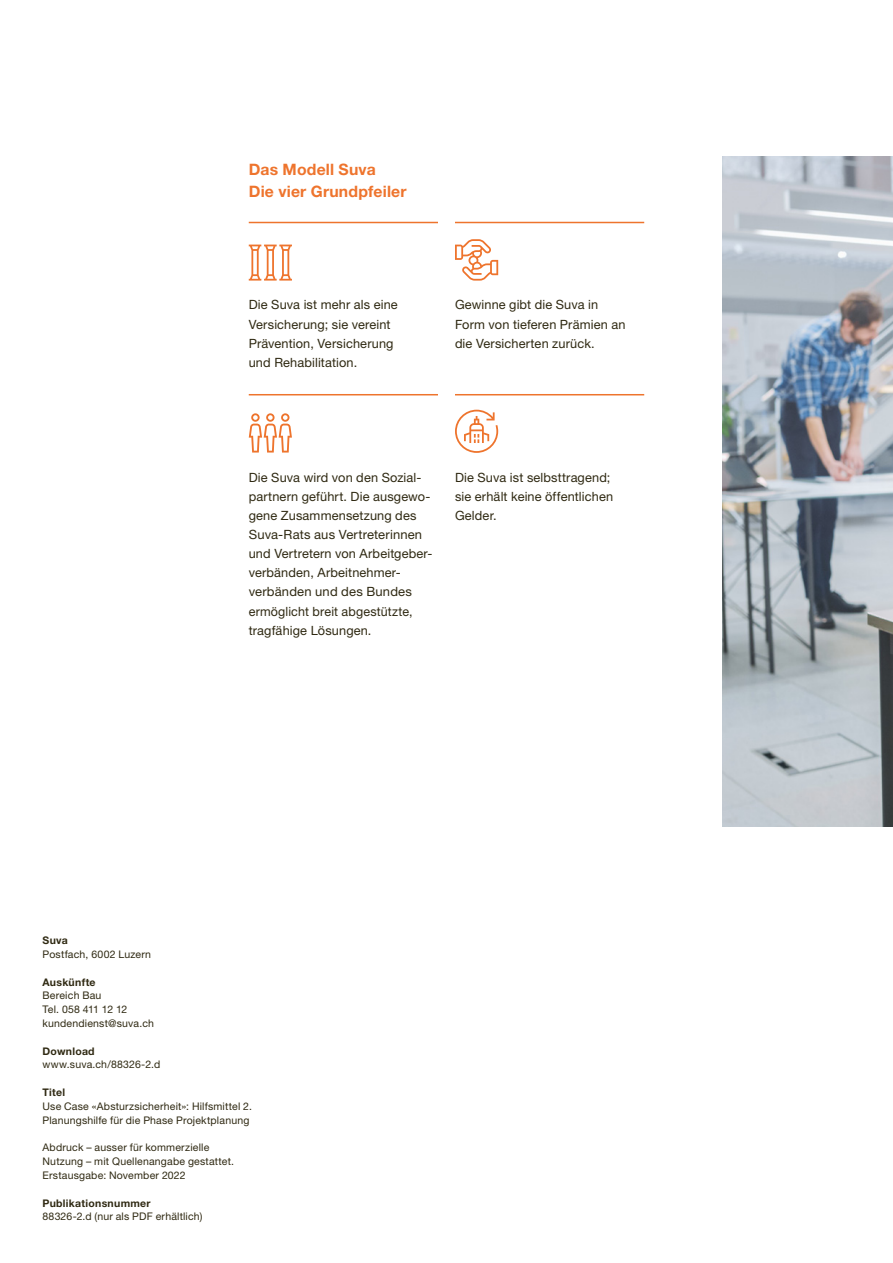
<style>
.page{position:relative;width:893px;height:1263px;background:#fff}
.page>*{position:absolute;margin:0;border:0;box-sizing:border-box;transform-origin:0 0}
.t1{font:700 15.75px/21.3px "Helvetica Neue LT Std";letter-spacing:.015em;color:#ee742d}
.t2{font:12.75px/19.2px "Helvetica Neue LT Std";letter-spacing:.01em;color:#2f2912}
.t3{font:10.5px/13.8px "Helvetica Neue LT Std";letter-spacing:.02em;color:#2f2912}
.t4{font:700 10.5px "Helvetica Neue LT Std";letter-spacing:.025em;color:#2f2912}
</style>
<div class="page">
<hr style="left:249px;top:222px;width:189px;height:1px;background:#ee742d">
<hr style="left:249px;top:394px;width:189px;height:1px;background:#ee742d">
<hr style="left:455px;top:222px;width:189px;height:1px;background:#ee742d">
<hr style="left:455px;top:394px;width:189px;height:1px;background:#ee742d">
<svg style="left:249px;top:245px;width:43px;height:36px"></svg>
<svg style="left:455px;top:239px;width:43px;height:42px"></svg>
<svg style="left:249px;top:413px;width:43px;height:39px"></svg>
<svg style="left:455px;top:410px;width:43px;height:43px"></svg>
<img style="left:723px;top:156px;width:170px;height:670px">
<p class="t1" style="left:249px;top:159px;width:159px">Das Modell Suva<br>Die vier Grundpfeiler</p>
<p class="t2" style="left:249px;top:295px;width:151px">Die Suva ist mehr als eine<br>Versicherung; sie vereint<br>Prävention, Versicherung und Rehabilitation.</p>
<p class="t2" style="left:455px;top:295px;width:172px">Gewinne gibt die Suva in<br>Form von tieferen Prämien an die Versicherten zurück.</p>
<p class="t2" style="left:249px;top:467px;width:184px">Die Suva wird von den Sozial&shy;partnern geführt. Die ausgewo&shy;gene Zusammensetzung des<br>Suva-Rats aus Vertreterinnen und Vertretern von Arbeitgeber&shy;verbänden, Arbeitnehmer&shy;verbänden und des Bundes ermöglicht breit abgestützte, tragfähige Lösungen.</p>
<p class="t2" style="left:455px;top:467px;width:160px">Die Suva ist selbsttragend; sie erhält keine öffentlichen<br>Gelder.</p>
<p class="t4" style="left:43px;top:934px;width:27px">Suva</p>
<p class="t3" style="left:43px;top:947px;width:110px">Postfach, 6002 Luzern</p>
<p class="t4" style="left:43px;top:975px;width:55px">Auskünfte</p>
<p class="t3" style="left:43px;top:988px;width:113px">Bereich Bau<br>Tel. 058 411 12 12 kundendienst@suva.ch</p>
<p class="t4" style="left:43px;top:1044px;width:54px">Download</p>
<p class="t3" style="left:43px;top:1058px;width:119px">www.suva.ch/88326-2.d</p>
<p class="t4" style="left:43px;top:1086px;width:24px">Titel</p>
<p class="t3" style="left:43px;top:1099px;width:211px">Use Case «Absturzsicherheit»: Hilfsmittel 2.<br>Planungshilfe für die Phase Projektplanung</p>
<p class="t3" style="left:43px;top:1140px;width:193px">Abdruck – ausser für kommerzielle<br>Nutzung – mit Quellenangabe gestattet.<br>Erstausgabe: November 2022</p>
<p class="t4" style="left:43px;top:1196px;width:110px">Publikationsnummer</p>
<p class="t3" style="left:43px;top:1210px;width:161px">88326-2.d (nur als PDF erhältlich)</p>
</div>
